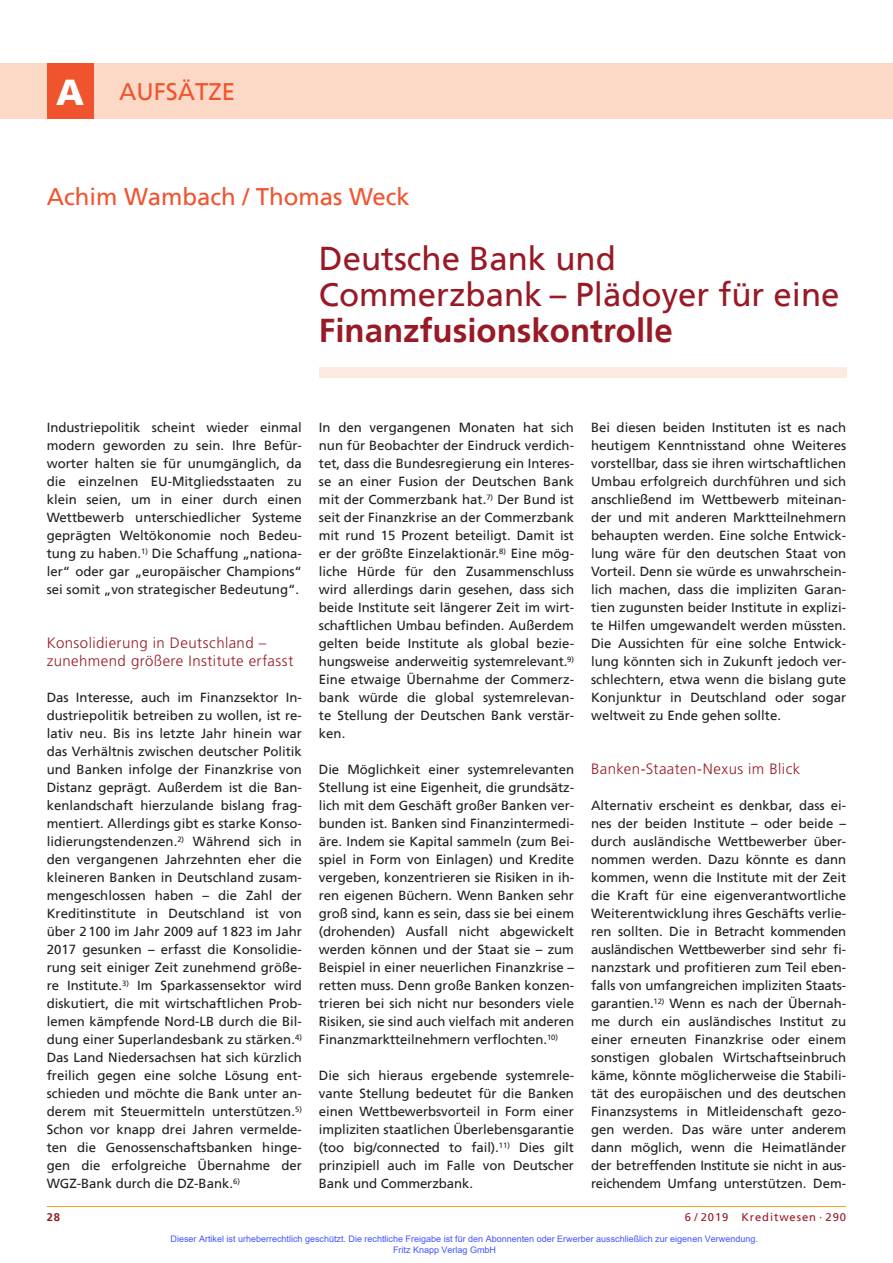
<style>
.page{position:relative;width:893px;height:1263px;background:#fff}
.page>*{position:absolute;margin:0;border:0;box-sizing:border-box;transform-origin:0 0}
.t1{font:33px/36px "Frutiger";color:#981a26}
.t2{font:700 33px "Frutiger";color:#981a26}
.t3{font:24px "Frutiger";color:#f0542e}
.t4{font:300 15px/18px "Frutiger";letter-spacing:.025em;color:#981a26}
.t5{font:13.2px/18px "Frutiger";color:#231f20;text-align:justify}
.t6{font:11.25px "Frutiger";letter-spacing:.08em;color:#981a26}
.t7{font:700 11.25px "Frutiger";color:#981a26}
.t8{font:9px/10.8px "Arial";color:#4054ff}
.s1{font-weight:900;font-size:36px;color:#fff}
</style>
<div class="page">
<div style="left:319px;top:368px;width:527px;height:10px;background:#fdebe1"></div>
<hr style="left:47px;top:1206px;width:799px;height:1px;background:#f1a31e">
<div style="left:0;top:64px;width:893px;height:55px;background:#fcd9c7"></div>
<div style="left:47px;top:64px;width:47px;height:55px;background:#f0542e"></div>
<h2 class="t3" style="left:56px;top:81px;width:180px"><span class="s1">A</span> AUFSÄTZE</h2>
<h2 class="t3" style="left:47px;top:186px;width:364px">Achim Wambach / Thomas Weck</h2>
<h1 class="t1" style="left:319px;top:242px;width:522px">Deutsche Bank und<br>Commerzbank – Plädoyer für eine</h1>
<h1 class="t2" style="left:319px;top:316px;width:355px">Finanzfusionskontrolle</h1>
<p class="t5" style="left:47px;top:419px;width:257px">Industriepolitik scheint wieder einmal modern geworden zu sein. Ihre Befür&shy;worter halten sie für unumgänglich, da die einzelnen EU-Mitgliedsstaaten zu klein seien, um in einer durch einen Wettbewerb unterschiedlicher Systeme geprägten Weltökonomie noch Bedeu&shy;tung zu haben.<sup>1)</sup> Die Schaffung „nationa&shy;ler“ oder gar „europäischer Champions“ sei somit „von strategischer Bedeutung“.</p>
<p class="t4" style="left:47px;top:634px;width:248px">Konsolidierung in Deutschland – zunehmend größere Institute erfasst</p>
<p class="t5" style="left:47px;top:689px;width:257px">Das Interesse, auch im Finanzsektor In&shy;dustriepolitik betreiben zu wollen, ist re&shy;lativ neu. Bis ins letzte Jahr hinein war das Verhältnis zwischen deutscher Politik und Banken infolge der Finanzkrise von Distanz geprägt. Außerdem ist die Ban&shy;kenlandschaft hierzulande bislang frag&shy;mentiert. Allerdings gibt es starke Konso&shy;lidierungstendenzen.<sup>2)</sup> Während sich in den vergangenen Jahrzehnten eher die kleineren Banken in Deutschland zusam&shy;mengeschlossen haben – die Zahl der Kreditinstitute in Deutschland ist von über 2100 im Jahr 2009 auf 1823 im Jahr 2017 gesunken – erfasst die Konsolidie&shy;rung seit einiger Zeit zunehmend größe&shy;re Institute.<sup>3)</sup> Im Sparkassensektor wird diskutiert, die mit wirtschaftlichen Prob&shy;lemen kämpfende Nord-LB durch die Bil&shy;dung einer Superlandesbank zu stärken.<sup>4)<br></sup>Das Land Niedersachsen hat sich kürzlich freilich gegen eine solche Lösung ent&shy;schieden und möchte die Bank unter an&shy;derem mit Steuermitteln unterstützen.<sup>5)<br></sup>Schon vor knapp drei Jahren vermelde&shy;ten die Genossenschaftsbanken hinge&shy;gen die erfolgreiche Übernahme der WGZ-Bank durch die DZ-Bank.<sup>6)</sup></p>
<p class="t5" style="left:319px;top:419px;width:257px">In den vergangenen Monaten hat sich nun für Beobachter der Eindruck verdich&shy;tet, dass die Bundesregierung ein Interes&shy;se an einer Fusion der Deutschen Bank mit der Commerzbank hat.<sup>7)</sup> Der Bund ist seit der Finanzkrise an der Commerzbank mit rund 15 Prozent beteiligt. Damit ist er der größte Einzelaktionär.<sup>8)</sup> Eine mög&shy;liche Hürde für den Zusammenschluss wird allerdings darin gesehen, dass sich beide Institute seit längerer Zeit im wirt&shy;schaftlichen Umbau befinden. Außerdem gelten beide Institute als global bezie&shy;hungsweise anderweitig systemrelevant.<sup>9)<br></sup>Eine etwaige Übernahme der Commerz&shy;bank würde die global systemrelevan&shy;te Stellung der Deutschen Bank verstär&shy;ken.</p>
<p class="t5" style="left:319px;top:761px;width:257px">Die Möglichkeit einer systemrelevanten Stellung ist eine Eigenheit, die grundsätz&shy;lich mit dem Geschäft großer Banken ver&shy;bunden ist. Banken sind Finanzintermedi&shy;äre. Indem sie Kapital sammeln (zum Bei&shy;spiel in Form von Einlagen) und Kredite vergeben, konzentrieren sie Risiken in ih&shy;ren eigenen Büchern. Wenn Banken sehr groß sind, kann es sein, dass sie bei einem (drohenden) Ausfall nicht abgewickelt werden können und der Staat sie – zum Beispiel in einer neuerlichen Finanzkrise – retten muss. Denn große Banken konzen&shy;trieren bei sich nicht nur besonders viele Risiken, sie sind auch vielfach mit anderen Finanzmarktteilnehmern verflochten.<sup>10)</sup></p>
<p class="t5" style="left:319px;top:1067px;width:257px">Die sich hieraus ergebende systemrele&shy;vante Stellung bedeutet für die Banken einen Wettbewerbsvorteil in Form einer impliziten staatlichen Überlebensgarantie (too big/connected to fail).<sup>11)</sup> Dies gilt prinzipiell auch im Falle von Deutscher Bank und Commerzbank.</p>
<p class="t5" style="left:591px;top:419px;width:257px">Bei diesen beiden Instituten ist es nach heutigem Kenntnisstand ohne Weiteres vorstellbar, dass sie ihren wirtschaftlichen Umbau erfolgreich durchführen und sich anschließend im Wettbewerb miteinan&shy;der und mit anderen Marktteilnehmern behaupten werden. Eine solche Entwick&shy;lung wäre für den deutschen Staat von Vorteil. Denn sie würde es unwahrschein&shy;lich machen, dass die impliziten Garan&shy;tien zugunsten beider Institute in explizi&shy;te Hilfen umgewandelt werden müssten.<br>Die Aussichten für eine solche Entwick&shy;lung könnten sich in Zukunft jedoch ver&shy;schlechtern, etwa wenn die bislang gute Konjunktur in Deutschland oder sogar weltweit zu Ende gehen sollte.</p>
<p class="t4" style="left:591px;top:760px;width:211px">Banken-Staaten-Nexus im Blick</p>
<p class="t5" style="left:591px;top:797px;width:257px">Alternativ erscheint es denkbar, dass ei&shy;nes der beiden Institute – oder beide – durch ausländische Wettbewerber über&shy;nommen werden. Dazu könnte es dann kommen, wenn die Institute mit der Zeit die Kraft für eine eigenverantwortliche Weiterentwicklung ihres Geschäfts verlie&shy;ren sollten. Die in Betracht kommenden ausländischen Wettbewerber sind sehr fi&shy;nanzstark und profitieren zum Teil eben&shy;falls von umfangreichen impliziten Staats&shy;garantien.<sup>12)</sup> Wenn es nach der Übernah&shy;me durch ein ausländisches Institut zu einer erneuten Finanzkrise oder einem sonstigen globalen Wirtschaftseinbruch käme, könnte möglicherweise die Stabili&shy;tät des europäischen und des deutschen Finanzsystems in Mitleidenschaft gezo&shy;gen werden. Das wäre unter anderem dann möglich, wenn die Heimatländer der betreffenden Institute sie nicht in aus&shy;reichendem Umfang unterstützen. Dem-</p>
<p class="t7" style="left:47px;top:1211px;width:15px">28</p>
<p class="t6" style="left:685px;top:1211px;width:163px">6 / 2019 Kreditwesen · 290</p>
<p class="t8" style="left:393px;top:1233px;width:366px;text-indent:-223px">Dieser Artikel ist urheberrechtlich geschützt. Die rechtliche Freigabe ist für den Abonnenten oder Erwerber ausschließlich zur eigenen Verwendung.<br>Fritz Knapp Verlag GmbH</p>
</div>
